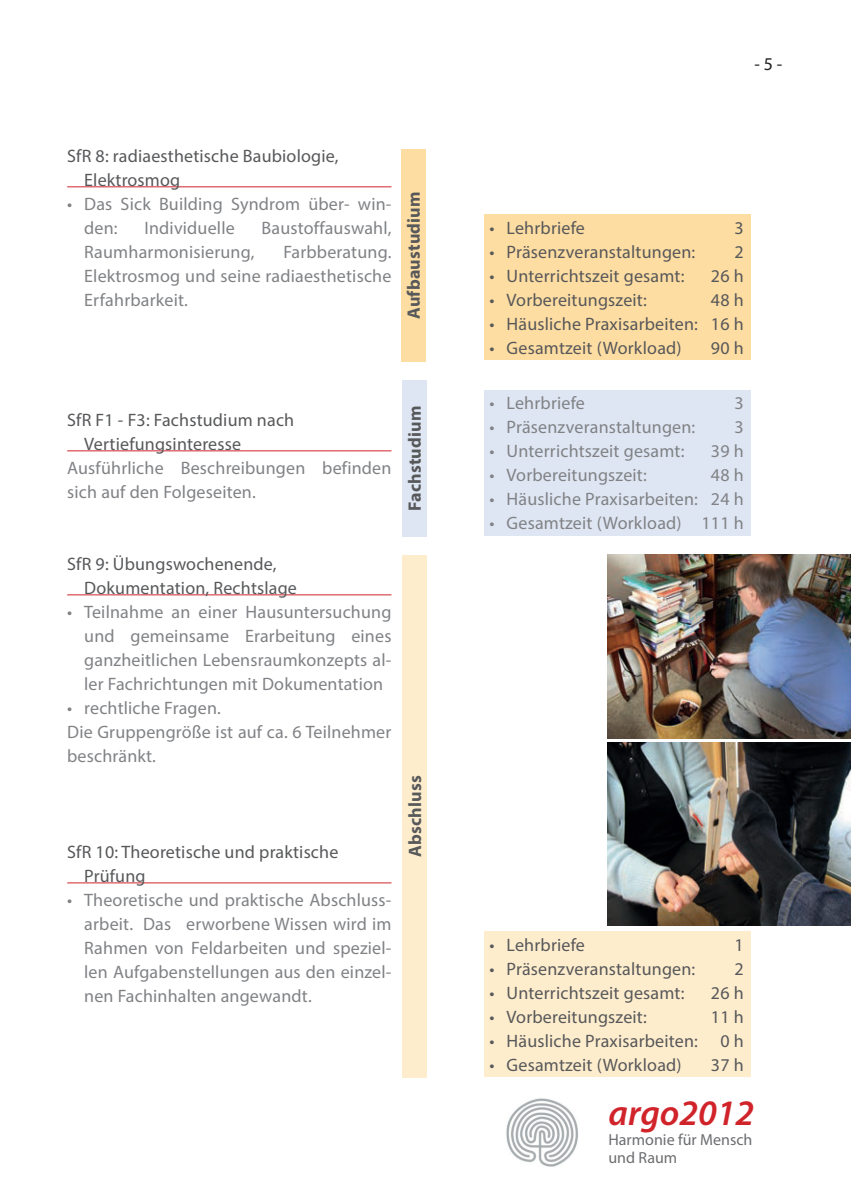
<style>
.page{position:relative;width:851px;height:1202px;background:#fff}
.page>*{position:absolute;margin:0;border:0;box-sizing:border-box;transform-origin:0 0}
.t1{font:italic 600 36px "Myriad Pro";color:#d1232a}
.t2{font:18px/24px "Myriad Pro";letter-spacing:.01em;color:#808285}
.t3{font:18px/24px "Myriad Pro";letter-spacing:.01em;color:#57585a}
.t4{font:700 18px "Myriad Pro";letter-spacing:.01em;color:#57585a}
.t5{font:18px "Myriad Pro";color:#231f20}
.t6{font:16px/18px "Myriad Pro";color:#6c6d70}
</style>
<div class="page">
<img style="left:506px;top:1098px;width:72px;height:69px">
<hr style="left:67px;top:186px;width:324px;height:1px;background:#d1232a">
<hr style="left:67px;top:450px;width:324px;height:1px;background:#d1232a">
<hr style="left:67px;top:594px;width:324px;height:1px;background:#d1232a">
<hr style="left:67px;top:882px;width:324px;height:1px;background:#d1232a">
<div style="left:400px;top:149px;width:25px;height:213px;background:#fedda2"></div>
<div style="left:402px;top:555px;width:24px;height:522px;background:#feedcd"></div>
<div style="left:401px;top:380px;width:25px;height:157px;background:#dfe6f3"></div>
<div style="left:484px;top:215px;width:266px;height:145px;background:#fedda2"></div>
<div style="left:484px;top:390px;width:266px;height:145px;background:#dfe6f3"></div>
<div style="left:484px;top:931px;width:266px;height:146px;background:#feedcd"></div>
<img style="left:607px;top:555px;width:243px;height:183px">
<img style="left:607px;top:742px;width:243px;height:184px">
<p class="t3" style="left:84px;top:144px;width:256px;text-indent:-17px">SfR 8: radiaesthetische Baubiologie,<br>Elektrosmog</p>
<p class="t2" style="left:84px;top:192px;width:308px;text-indent:-17px">• Das Sick Building Syndrom über- win&shy;den:</p>
<p class="t2" style="left:144px;top:216px;width:92px">Individuelle</p>
<p class="t2" style="left:261px;top:216px;width:131px">Baustoffauswahl,</p>
<p class="t2" style="left:84px;top:240px;width:172px">Raumharmonisierung,</p>
<p class="t2" style="left:84px;top:240px;width:308px;text-align:justify;text-indent:199px">Farbberatung.<br>Elektrosmog und seine radiaesthetische Erfahrbarkeit.</p>
<p class="t4" style="left:402px;top:319px;width:129px;rotate:-90deg">Aufbaustudium</p>
<p class="t3" style="left:84px;top:408px;width:211px;text-indent:-17px">SfR F1 - F3: Fachstudium nach<br>Vertiefungsinteresse</p>
<p class="t2" style="left:67px;top:456px;width:326px">Ausführliche Beschreibungen befinden sich auf den Folgeseiten.</p>
<p class="t4" style="left:403px;top:511px;width:107px;rotate:-90deg">Fachstudium</p>
<p class="t3" style="left:84px;top:552px;width:214px;text-indent:-17px">SfR 9: Übungswochenende,<br>Dokumentation, Rechtslage</p>
<p class="t2" style="left:84px;top:600px;width:309px;text-align:justify;text-indent:-17px">• Teilnahme an einer Hausuntersuchung und gemeinsame Erarbeitung eines ganzheitlichen Lebensraumkonzepts al&shy;ler Fachrichtungen mit Dokumentation</p>
<p class="t2" style="left:67px;top:696px;width:325px">• rechtliche Fragen.<br>Die Gruppengröße ist auf ca. 6 Teilnehmer beschränkt.</p>
<p class="t3" style="left:84px;top:840px;width:256px;text-indent:-17px">SfR 10: Theoretische und praktische<br>Prüfung</p>
<p class="t2" style="left:84px;top:888px;width:308px;text-align:justify;text-indent:-17px">• Theoretische und praktische Abschluss&shy;arbeit. Das erworbene Wissen wird im Rahmen von Feldarbeiten und speziel&shy;len Aufgabenstellungen aus den einzel&shy;nen Fachinhalten angewandt.</p>
<p class="t4" style="left:403px;top:857px;width:83px;rotate:-90deg">Abschluss</p>
<p class="t5" style="left:754px;top:52px;width:29px">- 5 -</p>
<p class="t3" style="left:489px;top:215px;width:97px">• Lehrbriefe</p>
<p class="t3" style="left:734px;top:215px;width:11px">3</p>
<p class="t3" style="left:489px;top:239px;width:207px">• Präsenzveranstaltungen:</p>
<p class="t3" style="left:734px;top:239px;width:11px">2</p>
<p class="t3" style="left:489px;top:263px;width:196px">• Unterrichtszeit gesamt:</p>
<p class="t3" style="left:710px;top:263px;width:34px">26 h</p>
<p class="t3" style="left:489px;top:287px;width:159px">• Vorbereitungszeit:</p>
<p class="t3" style="left:710px;top:287px;width:34px">48 h</p>
<p class="t3" style="left:489px;top:311px;width:255px">• Häusliche Praxisarbeiten: 16 h</p>
<p class="t3" style="left:489px;top:335px;width:193px">• Gesamtzeit (Workload)</p>
<p class="t3" style="left:710px;top:335px;width:34px">90 h</p>
<p class="t2" style="left:489px;top:390px;width:97px">• Lehrbriefe</p>
<p class="t2" style="left:734px;top:390px;width:11px">3</p>
<p class="t2" style="left:489px;top:414px;width:207px">• Präsenzveranstaltungen:</p>
<p class="t2" style="left:734px;top:414px;width:11px">3</p>
<p class="t2" style="left:489px;top:438px;width:196px">• Unterrichtszeit gesamt:</p>
<p class="t2" style="left:710px;top:438px;width:34px">39 h</p>
<p class="t2" style="left:489px;top:462px;width:159px">• Vorbereitungszeit:</p>
<p class="t2" style="left:710px;top:462px;width:34px">48 h</p>
<p class="t2" style="left:489px;top:486px;width:255px">• Häusliche Praxisarbeiten: 24 h</p>
<p class="t2" style="left:489px;top:510px;width:255px">• Gesamtzeit (Workload) 111 h</p>
<p class="t3" style="left:489px;top:932px;width:97px">• Lehrbriefe</p>
<p class="t3" style="left:734px;top:932px;width:11px">1</p>
<p class="t3" style="left:489px;top:956px;width:207px">• Präsenzveranstaltungen:</p>
<p class="t3" style="left:734px;top:956px;width:11px">2</p>
<p class="t3" style="left:489px;top:980px;width:196px">• Unterrichtszeit gesamt:</p>
<p class="t3" style="left:710px;top:980px;width:34px">26 h</p>
<p class="t3" style="left:489px;top:1004px;width:159px">• Vorbereitungszeit:</p>
<p class="t3" style="left:710px;top:1004px;width:34px">11 h</p>
<p class="t3" style="left:489px;top:1028px;width:255px">• Häusliche Praxisarbeiten: 0 h</p>
<p class="t3" style="left:489px;top:1052px;width:193px">• Gesamtzeit (Workload)</p>
<p class="t3" style="left:710px;top:1052px;width:34px">37 h</p>
<h1 class="t1" style="left:608px;top:1090px;width:147px">argo2012</h1>
<p class="t6" style="left:608px;top:1131px;width:145px">Harmonie für Mensch und Raum</p>
</div>
